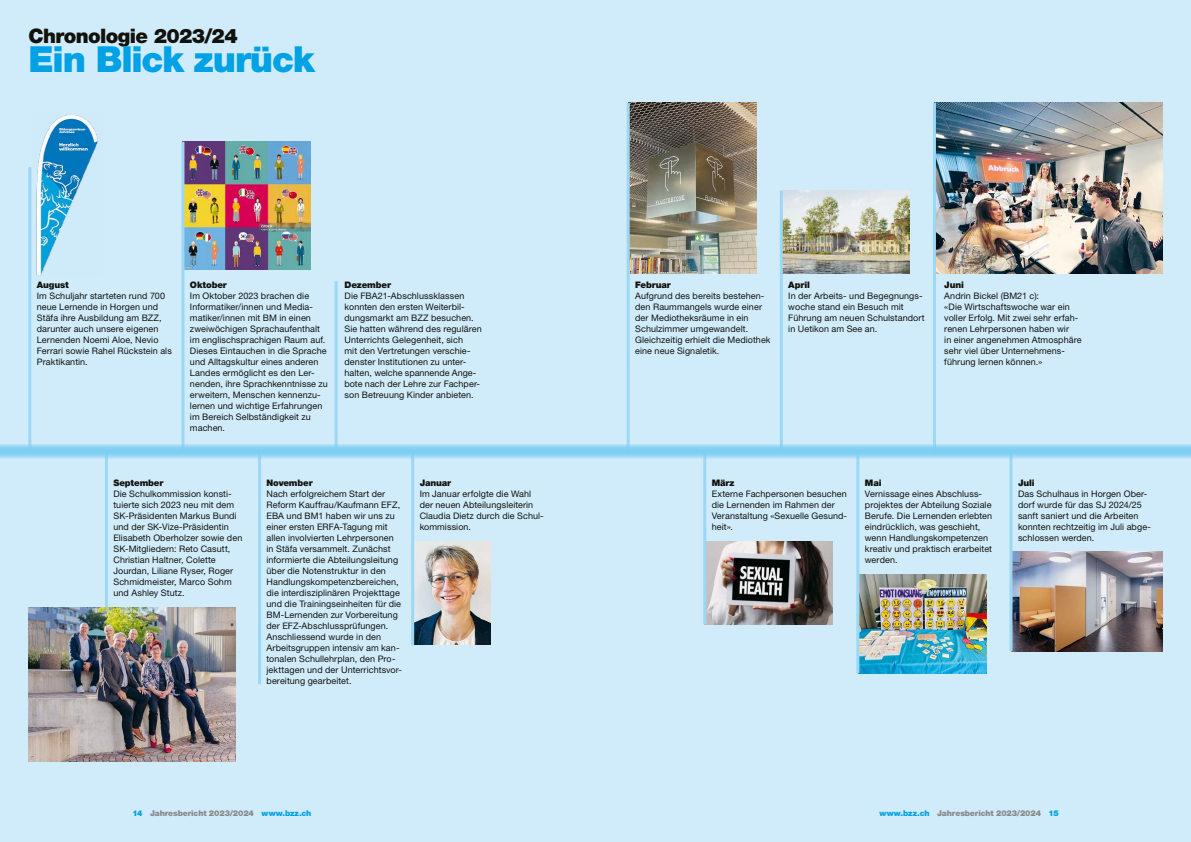
<style>
.page{position:relative;width:1191px;height:842px;background:#d0ecfb}
.page>*{position:absolute;margin:0;border:0;box-sizing:border-box;transform-origin:0 0}
.t1{font:900 36px "Helvetica Neue LT Std";letter-spacing:-.035em;color:#00a1e5}
.t2{font:900 20px "Helvetica Neue LT Std";letter-spacing:-.03em;color:#12120d}
.t3{font:9px/11px "Helvetica Neue LT Std";letter-spacing:.01em;color:#12120d}
.t4{font:900 9px "Helvetica Neue LT Std";letter-spacing:-.015em;color:#12120d}
.t5{font:900 8px "Helvetica Neue LT Std";letter-spacing:-.01em;color:#888a89}
.s1{color:#00a1e5}
</style>
<div class="page">
<img style="left:31px;top:115px;width:68px;height:163px">
<img style="left:184px;top:142px;width:127px;height:128px">
<img style="left:414px;top:541px;width:76px;height:104px">
<hr style="left:28px;top:167px;width:3px;height:284px;background:#9cd8f5">
<hr style="left:105px;top:451px;width:3px;height:156px;background:#9cd8f5">
<hr style="left:258px;top:451px;width:3px;height:233px;background:#9cd8f5">
<hr style="left:181px;top:142px;width:3px;height:309px;background:#9cd8f5">
<hr style="left:411px;top:452px;width:3px;height:193px;background:#9cd8f5">
<hr style="left:334px;top:281px;width:3px;height:170px;background:#9cd8f5">
<img style="left:629px;top:103px;width:127px;height:170px">
<img style="left:706px;top:541px;width:126px;height:83px">
<hr style="left:703px;top:452px;width:3px;height:172px;background:#9cd8f5">
<hr style="left:626px;top:103px;width:3px;height:351px;background:#9cd8f5">
<img style="left:783px;top:191px;width:126px;height:82px">
<img style="left:936px;top:103px;width:226px;height:170px">
<img style="left:1012px;top:552px;width:150px;height:99px">
<img style="left:859px;top:574px;width:127px;height:99px">
<hr style="left:780px;top:191px;width:3px;height:263px;background:#9cd8f5">
<hr style="left:933px;top:103px;width:3px;height:351px;background:#9cd8f5">
<hr style="left:1009px;top:451px;width:3px;height:200px;background:#9cd8f5">
<img style="left:28px;top:607px;width:208px;height:154px">
<hr style="left:856px;top:452px;width:3px;height:221px;background:#9cd8f5">
<svg style="left:0;top:444px;width:1191px;height:15px;background:#93d5f4"></svg>
<h2 class="t2" style="left:28px;top:24px;width:211px">Chronologie 2023/24</h2>
<h1 class="t1" style="left:28px;top:37px;width:288px">Ein Blick zurück</h1>
<p class="t4" style="left:37px;top:280px;width:34px">August</p>
<p class="t3" style="left:37px;top:290px;width:136px">Im Schuljahr starteten rund 700 neue Lernende in Horgen und<br>Stäfa ihre Ausbildung am BZZ, darunter auch unsere eigenen<br>Lernenden Noemi Aloe, Nevio<br>Ferrari sowie Rahel Rückstein als<br>Praktikantin.</p>
<p class="t4" style="left:190px;top:279px;width:38px">Oktober</p>
<p class="t3" style="left:190px;top:290px;width:139px">Im Oktober 2023 brachen die<br>Informatiker/innen und Media&shy;matiker/innen mit BM in einen zweiwöchigen Sprachaufenthalt im englischsprachigen Raum auf.<br>Dieses Eintauchen in die Sprache und Alltagskultur eines anderen<br>Landes ermöglicht es den Ler&shy;nenden, ihre Sprachkenntnisse zu erweitern, Menschen kennenzu&shy;lernen und wichtige Erfahrungen im Bereich Selbständigkeit zu machen.</p>
<p class="t4" style="left:344px;top:279px;width:48px">Dezember</p>
<p class="t3" style="left:344px;top:290px;width:139px">Die FBA21-Abschlussklassen konnten den ersten Weiterbil&shy;dungsmarkt am BZZ besuchen.<br>Sie hatten während des regulären<br>Unterrichts Gelegenheit, sich<br>mit den Vertretungen verschie&shy;denster Institutionen zu unter&shy;halten, welche spannende Ange&shy;bote nach der Lehre zur Fachper&shy;son Betreuung Kinder anbieten.</p>
<p class="t4" style="left:113px;top:478px;width:51px">September</p>
<p class="t3" style="left:113px;top:488px;width:130px">Die Schulkommission konsti&shy;tuierte sich 2023 neu mit dem<br>SK-Präsidenten Markus Bundi und der SK-Vize-Präsidentin<br>Elisabeth Oberholzer sowie den<br>SK-Mitgliedern: Reto Casutt,<br>Christian Haltner, Colette<br>Jourdan, Liliane Ryser, Roger<br>Schmidmeister, Marco Sohm und Ashley Stutz.</p>
<p class="t4" style="left:266px;top:477px;width:48px">November</p>
<p class="t3" style="left:266px;top:488px;width:137px">Nach erfolgreichem Start der<br>Reform Kauffrau/Kaufmann EFZ,<br>EBA und BM1 haben wir uns zu einer ersten ERFA-Tagung mit allen involvierten Lehrpersonen in Stäfa versammelt. Zunächst informierte die Abteilungsleitung über die Notenstruktur in den<br>Handlungskompetenzbereichen, die interdisziplinären Projekttage und die Trainingseinheiten für die<br>BM-Lernenden zur Vorbereitung der EFZ-Abschlussprüfungen.<br>Anschliessend wurde in den<br>Arbeitsgruppen intensiv am kan&shy;tonalen Schullehrplan, den Pro&shy;jekttagen und der Unterrichtsvor&shy;bereitung gearbeitet.</p>
<p class="t4" style="left:420px;top:477px;width:33px">Januar</p>
<p class="t3" style="left:420px;top:488px;width:126px">Im Januar erfolgte die Wahl der neuen Abteilungsleiterin<br>Claudia Dietz durch die Schul&shy;kommission.</p>
<p class="t5" style="left:132px;top:808px;width:181px"><span class="s1">14</span> Jahresbericht 2023/2024 <span class="s1">www.bzz.ch</span></p>
<p class="t4" style="left:635px;top:280px;width:37px">Februar</p>
<p class="t3" style="left:635px;top:290px;width:137px">Aufgrund des bereits bestehen&shy;den Raummangels wurde einer der Mediotheksräume in ein<br>Schulzimmer umgewandelt.<br>Gleichzeitig erhielt die Mediothek eine neue Signaletik.</p>
<p class="t4" style="left:788px;top:280px;width:23px">April</p>
<p class="t3" style="left:788px;top:290px;width:138px">In der Arbeits- und Begegnungs&shy;woche stand ein Besuch mit<br>Führung am neuen Schulstandort in Uetikon am See an.</p>
<p class="t4" style="left:944px;top:280px;width:21px">Juni</p>
<p class="t3" style="left:944px;top:290px;width:139px">Andrin Bickel (BM21 c):<br>«Die Wirtschaftswoche war ein voller Erfolg. Mit zwei sehr erfah&shy;renen Lehrpersonen haben wir<br>in einer angenehmen Atmosphäre sehr viel über Unternehmens&shy;führung lernen können.»</p>
<p class="t4" style="left:711px;top:478px;width:24px">März</p>
<p class="t3" style="left:711px;top:488px;width:137px">Externe Fachpersonen besuchen die Lernenden im Rahmen der<br>Veranstaltung «Sexuelle Gesund&shy;heit».</p>
<p class="t4" style="left:865px;top:477px;width:18px">Mai</p>
<p class="t3" style="left:865px;top:488px;width:129px">Vernissage eines Abschluss&shy;projektes der Abteilung Soziale<br>Berufe. Die Lernenden erlebten eindrücklich, was geschieht, wenn Handlungskompetenzen kreativ und praktisch erarbeitet werden.</p>
<p class="t4" style="left:1018px;top:477px;width:18px">Juli</p>
<p class="t3" style="left:1018px;top:488px;width:134px">Das Schulhaus in Horgen Ober&shy;dorf wurde für das SJ 2024/25 sanft saniert und die Arbeiten konnten rechtzeitig im Juli abge&shy;schlossen werden.</p>
<p class="t5" style="left:879px;top:808px;width:181px"><span class="s1">www.bzz.ch</span> Jahresbericht 2023/2024 <span class="s1">15</span></p>
</div>
